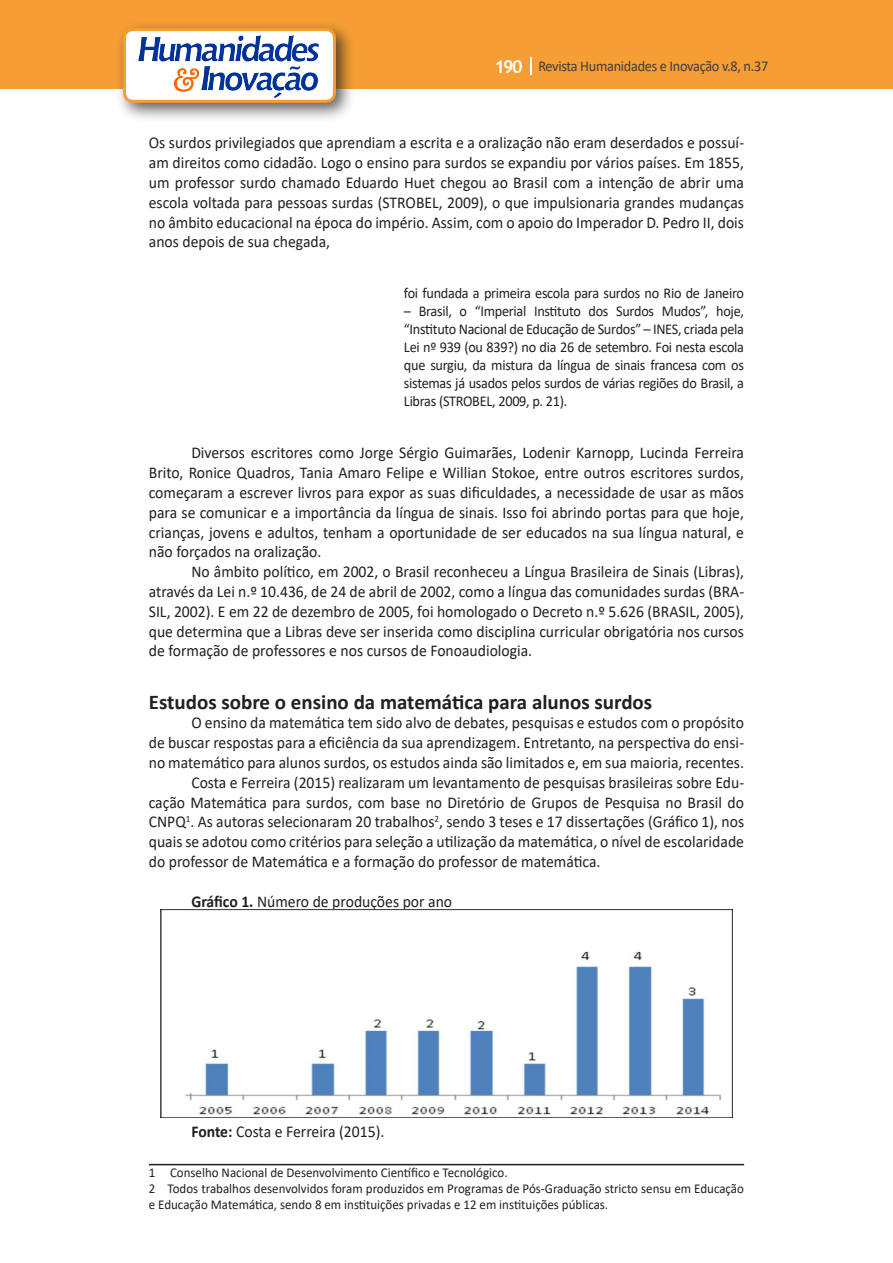
<style>
.page{position:relative;width:893px;height:1263px;background:#fff}
.page>*{position:absolute;margin:0;border:0;box-sizing:border-box;transform-origin:0 0}
.Titulo_2{font:700 21px "Calibri";color:#231f20}
.Texto{font:16.5px/19.8px "Calibri";color:#231f20;text-align:justify;scale:.95 1}
.citacao{font:15px/18px "Calibri";letter-spacing:-.02em;color:#231f20;text-align:justify;scale:.95 1}
.t1{font:15px "Calibri";letter-spacing:-.02em;color:#3e3e3f;scale:.95 1}
.Rodapé{font:13.5px/16.2px "Calibri";color:#231f20;scale:.96 1}
.s1{font-family:"Trebuchet MS";font-weight:700;font-size:18px;color:#fff}
.s2{font-weight:700}
</style>
<div class="page">
<div style="left:0;top:0;width:893px;height:88px;background:#f69e34"></div>
<svg style="left:530px;top:57px;width:2px;height:18px"></svg>
<div style="left:115px;top:20px;width:241px;height:103px;background:#231f20;opacity:.75"></div>
<div style="left:125px;top:30px;width:209px;height:71px;background:#fff;border-radius:9px"></div>
<img style="left:138px;top:35px;width:181px;height:62px">
<div style="left:123px;top:28px;width:213px;height:75px;border:3px solid #f69e34;border-radius:9px"></div>
<img style="left:161px;top:910px;width:571px;height:207px">
<hr style="left:149px;top:1164px;width:595px;height:1px;background:#231f20">
<p class="t1" style="left:495px;top:56px;width:290px"><span class="s1">190</span> Revista Humanidades e Inovação v.8, n.37</p>
<p class="Texto" style="left:149px;top:133px;width:628px">Os surdos privilegiados que aprendiam a escrita e a oralização não eram deserdados e possuí&shy;am direitos como cidadão. Logo o ensino para surdos se expandiu por vários países. Em 1855, um professor surdo chamado Eduardo Huet chegou ao Brasil com a intenção de abrir uma escola voltada para pessoas surdas (STROBEL, 2009), o que impulsionaria grandes mudanças no âmbito educacional na época do império. Assim, com o apoio do Imperador D. Pedro II, dois anos depois de sua chegada,</p>
<p class="citacao" style="left:404px;top:284px;width:359px">foi fundada a primeira escola para surdos no Rio de Janeiro</p>
<p class="citacao" style="left:404px;top:302px;width:359px">– Brasil, o “Imperial Instituto dos Surdos Mudos”, hoje, “Instituto Nacional de Educação de Surdos” – INES, criada pela Lei nº 939 (ou 839?) no dia 26 de setembro. Foi nesta escola que surgiu, da mistura da língua de sinais francesa com os sistemas já usados pelos surdos de várias regiões do Brasil, a Libras (STROBEL, 2009, p. 21).</p>
<p class="Texto" style="left:149px;top:443px;width:628px;text-indent:43px">Diversos escritores como Jorge Sérgio Guimarães, Lodenir Karnopp, Lucinda Ferreira Brito, Ronice Quadros, Tania Amaro Felipe e Willian Stokoe, entre outros escritores surdos, começaram a escrever livros para expor as suas dificuldades, a necessidade de usar as mãos para se comunicar e a importância da língua de sinais. Isso foi abrindo portas para que hoje, crianças, jovens e adultos, tenham a oportunidade de ser educados na sua língua natural, e não forçados na oralização.</p>
<p class="Texto" style="left:149px;top:561px;width:628px;text-indent:43px">No âmbito político, em 2002, o Brasil reconheceu a Língua Brasileira de Sinais (Libras), através da Lei n.º 10.436, de 24 de abril de 2002, como a língua das comunidades surdas (BRA-SIL, 2002). E em 22 de dezembro de 2005, foi homologado o Decreto n.º 5.626 (BRASIL, 2005), que determina que a Libras deve ser inserida como disciplina curricular obrigatória nos cursos de formação de professores e nos cursos de Fonoaudiologia.</p>
<p class="Titulo_2" style="left:149px;top:687px;width:505px">Estudos sobre o ensino da matemática para alunos surdos</p>
<p class="Texto" style="left:149px;top:713px;width:628px;text-indent:43px">O ensino da matemática tem sido alvo de debates, pesquisas e estudos com o propósito de buscar respostas para a eficiência da sua aprendizagem. Entretanto, na perspectiva do ensi&shy;no matemático para alunos surdos, os estudos ainda são limitados e, em sua maioria, recentes.</p>
<p class="Texto" style="left:149px;top:772px;width:628px;text-indent:43px">Costa e Ferreira (2015) realizaram um levantamento de pesquisas brasileiras sobre Edu&shy;cação Matemática para surdos, com base no Diretório de Grupos de Pesquisa no Brasil do CNPQ<sup>1</sup>. As autoras selecionaram 20 trabalhos<sup>2</sup>, sendo 3 teses e 17 dissertações (Gráfico 1), nos quais se adotou como critérios para seleção a utilização da matemática, o nível de escolaridade do professor de Matemática e a formação do professor de matemática.</p>
<p class="Texto" style="left:191px;top:891px;width:276px"><span class="s2">Gráfico 1.</span> Número de produções por ano</p>
<p class="Texto" style="left:191px;top:1121px;width:205px"><span class="s2">Fonte:</span> Costa e Ferreira (2015).</p>
<p class="Rodapé" style="left:149px;top:1164px;width:375px">1 Conselho Nacional de Desenvolvimento Científico e Tecnológico.</p>
<p class="Rodapé" style="left:149px;top:1180px;width:621px">2 Todos trabalhos desenvolvidos foram produzidos em Programas de Pós-Graduação stricto sensu em Educação e Educação Matemática, sendo 8 em instituições privadas e 12 em instituições públicas.</p>
</div>
